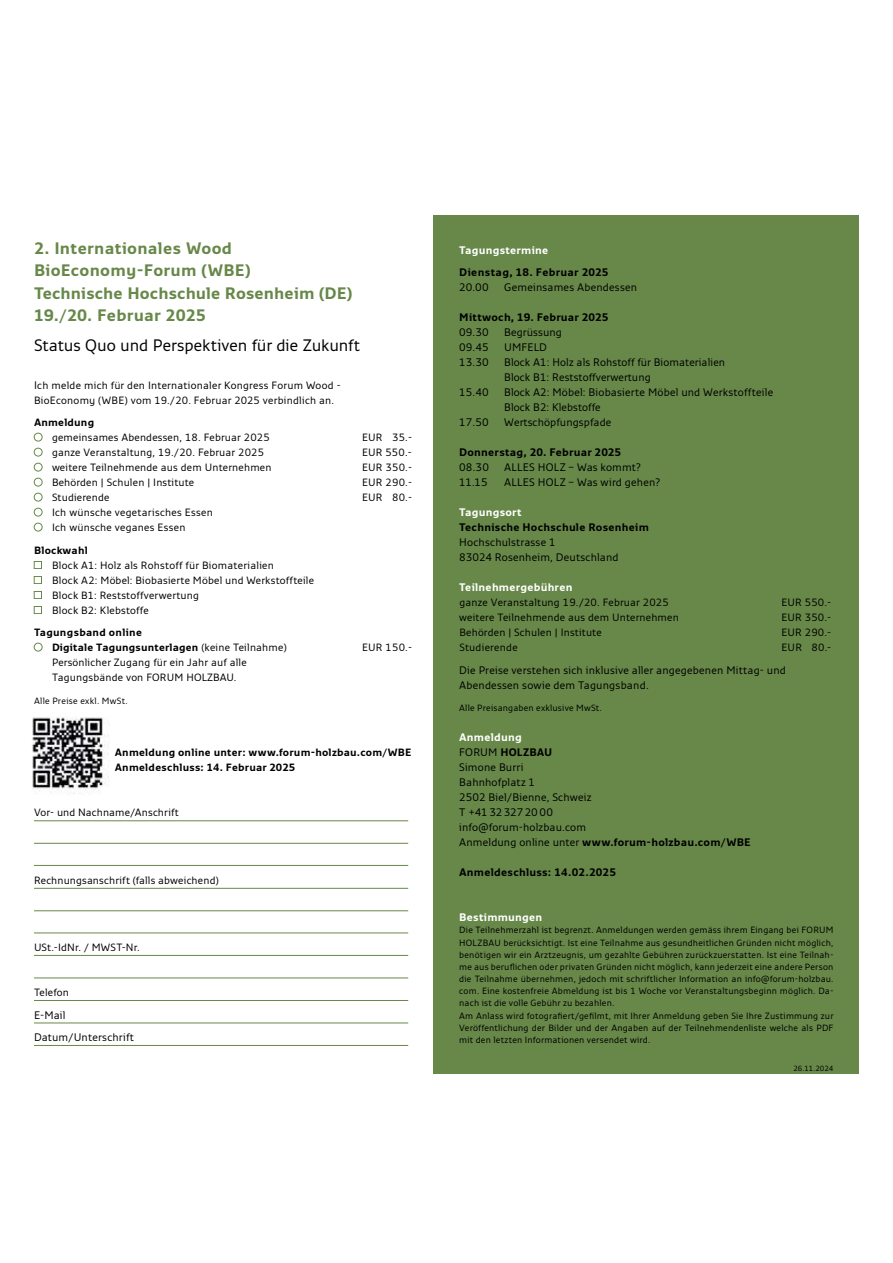
<style>
.page{position:relative;width:893px;height:1263px;background:#fff}
.page>*{position:absolute;margin:0;border:0;box-sizing:border-box;transform-origin:0 0}
.t1{font:700 16.5px/22.5px "Monitor";letter-spacing:.01em;color:#678849}
.t2{font:16.5px "Monitor";letter-spacing:-.005em;color:#000}
.t3{font:10.8px/15px "Monitor";letter-spacing:.01em;color:#000}
.t4{font:700 10.8px "Monitor";letter-spacing:.02em;color:#000}
.t5{font:700 10.8px "Monitor";letter-spacing:.015em;color:#fff}
.t6{font:10.5px/15px "Monitor";letter-spacing:.015em;color:#000}
.t7{font:700 10.5px/15px "Monitor";letter-spacing:.015em;color:#000}
.t8{font:9px/12.1px "Monitor";letter-spacing:.02em;color:#000}
.t9{font:7.5px "Monitor";letter-spacing:-.005em;color:#000}
.s1{font-size:10.8px}
.s2{font-weight:400}
.s3{font-weight:700;color:#fff}
.s4{font-weight:700}
</style>
<div class="page">
<div style="left:434px;top:216px;width:425px;height:858px;background:#678849"></div>
<div style="left:34px;top:433px;width:8px;height:8px;border:1px solid #678849;border-radius:50%"></div>
<div style="left:34px;top:561px;width:8px;height:8px;border:1px solid #678849"></div>
<div style="left:34px;top:576px;width:8px;height:8px;border:1px solid #678849"></div>
<div style="left:34px;top:591px;width:8px;height:8px;border:1px solid #678849"></div>
<hr style="left:34px;top:1000px;width:374px;height:1px;background:#678849">
<hr style="left:34px;top:820px;width:374px;height:1px;background:#678849">
<hr style="left:34px;top:888px;width:374px;height:1px;background:#678849">
<hr style="left:34px;top:843px;width:374px;height:1px;background:#678849">
<hr style="left:34px;top:910px;width:374px;height:1px;background:#678849">
<hr style="left:34px;top:1023px;width:374px;height:1px;background:#678849">
<hr style="left:34px;top:978px;width:374px;height:1px;background:#678849">
<hr style="left:34px;top:955px;width:374px;height:1px;background:#678849">
<hr style="left:34px;top:865px;width:374px;height:1px;background:#678849">
<hr style="left:34px;top:1045px;width:374px;height:1px;background:#678849">
<hr style="left:34px;top:933px;width:374px;height:1px;background:#678849">
<div style="left:34px;top:448px;width:8px;height:8px;border:1px solid #678849;border-radius:50%"></div>
<div style="left:34px;top:463px;width:8px;height:8px;border:1px solid #678849;border-radius:50%"></div>
<div style="left:34px;top:478px;width:8px;height:8px;border:1px solid #678849;border-radius:50%"></div>
<div style="left:34px;top:493px;width:8px;height:8px;border:1px solid #678849;border-radius:50%"></div>
<div style="left:34px;top:508px;width:8px;height:8px;border:1px solid #678849;border-radius:50%"></div>
<div style="left:34px;top:606px;width:8px;height:8px;border:1px solid #678849"></div>
<div style="left:34px;top:643px;width:8px;height:8px;border:1px solid #678849;border-radius:50%"></div>
<div style="left:34px;top:523px;width:8px;height:8px;border:1px solid #678849;border-radius:50%"></div>
<img style="left:32px;top:717px;width:78px;height:78px">
<h1 class="t1" style="left:34px;top:236px;width:320px">2. Internationales Wood<br>BioEconomy-Forum (WBE)<br>Technische Hochschule Rosenheim (DE)<br>19./20. Februar 2025</h1>
<h1 class="t2" style="left:34px;top:335px;width:327px">Status Quo und Perspektiven für die Zukunft</h1>
<p class="t6" style="left:34px;top:377px;width:308px"><span class="s1">I</span>ch melde mich für den Internationaler Kongress Forum Wood -<br>BioEconomy (WBE) vom 19./20. Februar 2025 verbindlich an.</p>
<p class="t7" style="left:34px;top:415px;width:62px">Anmeldung</p>
<p class="t6" style="left:52px;top:430px;width:219px">gemeinsames Abendessen, 18. Februar 2025</p>
<p class="t6" style="left:362px;top:430px;width:51px">EUR 35.-</p>
<p class="t6" style="left:52px;top:445px;width:214px">ganze Veranstaltung, 19./20. Februar 2025</p>
<p class="t6" style="left:362px;top:445px;width:51px">EUR 550.-</p>
<p class="t6" style="left:52px;top:460px;width:221px">weitere Teilnehmende aus dem Unternehmen</p>
<p class="t6" style="left:362px;top:460px;width:51px">EUR 350.-</p>
<p class="t6" style="left:52px;top:475px;width:144px">Behörden | Schulen | Institute</p>
<p class="t6" style="left:362px;top:475px;width:51px">EUR 290.-</p>
<p class="t6" style="left:52px;top:490px;width:59px">Studierende</p>
<p class="t6" style="left:362px;top:490px;width:51px">EUR 80.-</p>
<p class="t6" style="left:52px;top:505px;width:162px">Ich wünsche vegetarisches Essen<br>Ich wünsche veganes Essen</p>
<p class="t7" style="left:34px;top:542px;width:55px">Blockwahl</p>
<p class="t6" style="left:52px;top:557px;width:264px">Block A1: Holz als Rohstoff für Biomaterialien<br>Block A2: Möbel: Biobasierte Möbel und Werkstoffteile Block B1: Reststoffverwertung<br>Block B2: Klebstoffe</p>
<p class="t7" style="left:52px;top:625px;width:236px;text-indent:-18px">Tagungsband online<br>Digitale Tagungsunterlagen <span class="s2">(keine Teilnahme)</span></p>
<p class="t6" style="left:362px;top:640px;width:51px">EUR 150.-</p>
<p class="t6" style="left:52px;top:655px;width:196px">Persönlicher Zugang für ein Jahr auf alle<br>Tagungsbände von FORUM HOLZBAU.</p>
<p class="t8" style="left:34px;top:694px;width:95px">Alle Preise exkl. MwSt.</p>
<p class="t7" style="left:115px;top:745px;width:298px">Anmeldung online unter: www.forum-holzbau.com/WBE<br>Anmeldeschluss: 14. Februar 2025</p>
<p class="t6" style="left:34px;top:805px;width:146px">Vor- und Nachname/Anschrift</p>
<p class="t6" style="left:34px;top:872px;width:186px">Rechnungsanschrift (falls abweichend)</p>
<p class="t6" style="left:34px;top:940px;width:107px">USt.-IdNr. / MWST-Nr.</p>
<p class="t6" style="left:34px;top:985px;width:37px">Telefon</p>
<p class="t3" style="left:34px;top:1003px;width:102px;line-height:22.5px">E-Mail<br>Datum/Unterschrift</p>
<p class="t5" style="left:459px;top:243px;width:91px">Tagungstermine</p>
<p class="t4" style="left:459px;top:266px;width:151px">Dienstag, 18. Februar 2025</p>
<p class="t3" style="left:459px;top:280px;width:31px">20.00</p>
<p class="t3" style="left:504px;top:280px;width:134px">Gemeinsames Abendessen</p>
<p class="t4" style="left:459px;top:311px;width:151px">Mittwoch, 19. Februar 2025</p>
<p class="t3" style="left:459px;top:325px;width:31px">09.30</p>
<p class="t3" style="left:504px;top:325px;width:59px">Begrüssung</p>
<p class="t3" style="left:459px;top:340px;width:31px">09.45</p>
<p class="t3" style="left:504px;top:340px;width:44px">UMFELD</p>
<p class="t3" style="left:459px;top:355px;width:31px">13.30</p>
<p class="t3" style="left:504px;top:355px;width:222px">Block A1: Holz als Rohstoff für Biomaterialien<br>Block B1: Reststoffverwertung</p>
<p class="t3" style="left:459px;top:385px;width:31px">15.40</p>
<p class="t3" style="left:504px;top:385px;width:271px">Block A2: Möbel: Biobasierte Möbel und Werkstoffteile<br>Block B2: Klebstoffe</p>
<p class="t3" style="left:459px;top:415px;width:31px">17.50</p>
<p class="t3" style="left:504px;top:415px;width:109px">Wertschöpfungspfade</p>
<p class="t4" style="left:459px;top:446px;width:163px">Donnerstag, 20. Februar 2025</p>
<p class="t3" style="left:459px;top:460px;width:31px">08.30</p>
<p class="t3" style="left:504px;top:460px;width:138px">ALLES HOLZ – Was kommt?</p>
<p class="t3" style="left:459px;top:475px;width:30px">11.15</p>
<p class="t3" style="left:504px;top:475px;width:157px">ALLES HOLZ – Was wird gehen?</p>
<p class="t5" style="left:459px;top:506px;width:64px">Tagungsort</p>
<p class="t4" style="left:459px;top:521px;width:191px">Technische Hochschule Rosenheim</p>
<p class="t3" style="left:459px;top:535px;width:161px">Hochschulstrasse 1<br>83024 Rosenheim, Deutschland</p>
<p class="t5" style="left:459px;top:581px;width:115px">Teilnehmergebühren</p>
<p class="t6" style="left:459px;top:595px;width:211px">ganze Veranstaltung 19./20. Februar 2025</p>
<p class="t6" style="left:781px;top:595px;width:51px">EUR 550.-</p>
<p class="t6" style="left:459px;top:610px;width:221px">weitere Teilnehmende aus dem Unternehmen</p>
<p class="t6" style="left:781px;top:610px;width:51px">EUR 350.-</p>
<p class="t6" style="left:459px;top:625px;width:144px">Behörden | Schulen | Institute</p>
<p class="t6" style="left:781px;top:625px;width:51px">EUR 290.-</p>
<p class="t6" style="left:459px;top:640px;width:60px">Studierende</p>
<p class="t6" style="left:782px;top:640px;width:51px">EUR 80.-</p>
<p class="t3" style="left:459px;top:662px;width:328px">Die Preise verstehen sich inklusive aller angegebenen Mittag- und<br>Abendessen sowie dem Tagungsband.</p>
<p class="t8" style="left:459px;top:702px;width:144px">Alle Preisangaben exklusive MwSt.</p>
<p class="t3" style="left:459px;top:730px;width:293px"><span class="s3">Anmeldung<br></span>FORUM <span class="s4">HOLZBAU<br></span>Simone Burri<br>Bahnhofplatz 1<br>2502 Biel/Bienne, Schweiz<br>T +41 32 327 20 00<br>info@forum-holzbau.com<br>Anmeldung online unter <span class="s4">www.forum-holzbau.com/WBE</span></p>
<p class="t4" style="left:459px;top:866px;width:158px">Anmeldeschluss: 14.02.2025</p>
<p class="t5" style="left:459px;top:911px;width:85px">Bestimmungen</p>
<p class="t8" style="left:459px;top:924px;width:376px">Die Teilnehmerzahl ist begrenzt. Anmeldungen werden gemäss ihrem Eingang bei FORUM HOLZBAU berücksichtigt. Ist eine Teilnahme aus gesundheitlichen Gründen nicht möglich, benötigen wir ein Arztzeugnis, um gezahlte Gebühren zurückzuerstatten. Ist eine Teilnah&shy;me aus beruflichen oder privaten Gründen nicht möglich, kann jederzeit eine andere Person die Teilnahme übernehmen, jedoch mit schriftlicher Information an info@forum-holzbau. com. Eine kostenfreie Abmeldung ist bis 1 Woche vor Veranstaltungsbeginn möglich. Da&shy;nach ist die volle Gebühr zu bezahlen.<br>Am Anlass wird fotografiert/gefilmt, mit Ihrer Anmeldung geben Sie Ihre Zustimmung zur Veröffentlichung der Bilder und der Angaben auf der Teilnehmendenliste welche als PDF mit den letzten Informationen versendet wird.</p>
<p class="t9" style="left:793px;top:1064px;width:42px">26.11.2024</p>
</div>
